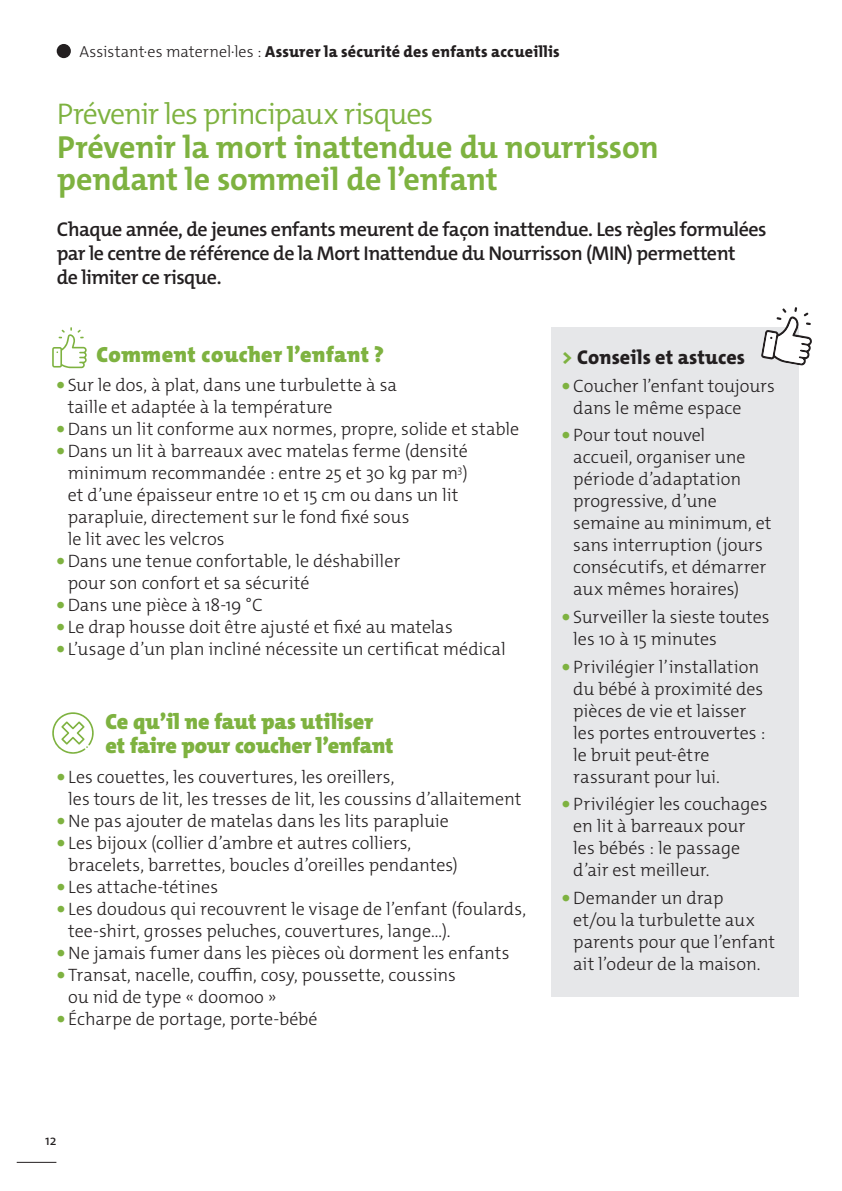
<style>
.page{position:relative;width:842px;height:1191px;background:#fff}
.page>*{position:absolute;margin:0;border:0;box-sizing:border-box;transform-origin:0 0}
.t1{font:700 32px/32px "The Mix C4 s";letter-spacing:-.01em;color:#7eb240}
.t2{font:300 30px "The Mix C4 s";letter-spacing:-.04em;color:#7eb240}
.t3{font:900 22px/24px "The Mix C4 s";color:#7eb240}
.t4{font:900 22px "The Mix C4 s";letter-spacing:.025em;color:#7eb240}
.t5{font:600 20px/24px "The Mix C4 s";letter-spacing:-.025em;color:#231f20}
.t6{font:800 20px "The Mix C4 s";letter-spacing:.005em;color:#231f20}
.t7{font:300 18px/22px "The Mix C4 s";color:#231f20}
.t8{font:800 16px "The Mix C4 s";letter-spacing:.01em;color:#231f20}
.t9{font:14px "The Mix C4 s";color:#231f20}
.s1{font-weight:300}
.s2{font-weight:800;font-size:20px;color:#7eb240}
.s3{color:#7eb240}
</style>
<div class="page">
<hr style="left:17px;top:1162px;width:39px;height:1px;background:#231f20">
<div style="left:551px;top:327px;width:248px;height:669px;background:#e6e7e9"></div>
<svg style="left:761px;top:307px;width:51px;height:58px"></svg>
<svg style="left:52px;top:327px;width:35px;height:41px"></svg>
<svg style="left:52px;top:712px;width:42px;height:41px"></svg>
<div style="left:57px;top:44px;width:14px;height:14px;background:#231f20;border-radius:50%"></div>
<p class="t8" style="left:79px;top:41px;width:482px"><span class="s1">Assistant·es maternel·les :</span> Assurer la sécurité des enfants accueillis</p>
<h2 class="t2" style="left:57px;top:95px;width:378px">Prévenir les principaux risques</h2>
<h1 class="t1" style="left:57px;top:131px;width:603px">Prévenir la mort inattendue du nourrisson pendant le sommeil de l’enfant</h1>
<p class="t5" style="left:57px;top:217px;width:711px">Chaque année, de jeunes enfants meurent de façon inattendue. Les règles formulées par le centre de référence de la Mort Inattendue du Nourrisson (MIN) permettent<br>de limiter ce risque.</p>
<p class="t4" style="left:96px;top:341px;width:289px">Comment coucher l’enfant ?</p>
<p class="t7" style="left:68px;top:374px;width:331px;text-indent:-11px"><span class="s2">•</span> Sur le dos, à plat, dans une turbulette à sa taille et adaptée à la température</p>
<p class="t7" style="left:56px;top:418px;width:464px"><span class="s2">•</span> Dans un lit conforme aux normes, propre, solide et stable</p>
<p class="t7" style="left:68px;top:440px;width:402px;text-indent:-11px"><span class="s2">•</span> Dans un lit à barreaux avec matelas ferme (densité minimum recommandée : entre 25 et 30 kg par m<sup>3</sup>) et d’une épaisseur entre 10 et 15 cm ou dans un lit parapluie, directement sur le fond fixé sous<br>le lit avec les velcros</p>
<p class="t7" style="left:68px;top:550px;width:334px;text-indent:-11px"><span class="s2">•</span> Dans une tenue confortable, le déshabiller pour son confort et sa sécurité</p>
<p class="t7" style="left:56px;top:594px;width:208px"><span class="s2">•</span> Dans une pièce à 18-19 °C</p>
<p class="t7" style="left:56px;top:616px;width:398px"><span class="s2">•</span> Le drap housse doit être ajusté et fixé au matelas</p>
<p class="t7" style="left:56px;top:638px;width:451px"><span class="s2">•</span> L’usage d’un plan incliné nécessite un certificat médical</p>
<p class="t3" style="left:105px;top:710px;width:290px">Ce qu’il ne faut pas utiliser et faire pour coucher l’enfant</p>
<p class="t7" style="left:68px;top:765px;width:455px;text-indent:-11px"><span class="s2">•</span> Les couettes, les couvertures, les oreillers,<br>les tours de lit, les tresses de lit, les coussins d’allaitement</p>
<p class="t7" style="left:57px;top:809px;width:393px"><span class="s2">•</span> Ne pas ajouter de matelas dans les lits parapluie</p>
<p class="t7" style="left:68px;top:831px;width:391px;text-indent:-11px"><span class="s2">•</span> Les bijoux (collier d’ambre et autres colliers, bracelets, barrettes, boucles d’oreilles pendantes)</p>
<p class="t7" style="left:57px;top:875px;width:163px"><span class="s2">•</span> Les attache-tétines</p>
<p class="t7" style="left:68px;top:897px;width:459px;text-indent:-11px"><span class="s2">•</span> Les doudous qui recouvrent le visage de l’enfant (foulards, tee-shirt, grosses peluches, couvertures, lange…).</p>
<p class="t7" style="left:57px;top:941px;width:454px"><span class="s2">•</span> Ne jamais fumer dans les pièces où dorment les enfants</p>
<p class="t7" style="left:68px;top:963px;width:389px;text-indent:-11px"><span class="s2">•</span> Transat, nacelle, couffin, cosy, poussette, coussins ou nid de type « doomoo »</p>
<p class="t7" style="left:57px;top:1007px;width:262px"><span class="s2">•</span> Écharpe de portage, porte-bébé</p>
<p class="t6" style="left:562px;top:344px;width:185px"><span class="s3">&gt;</span> Conseils et astuces</p>
<p class="t7" style="left:573px;top:375px;width:203px;text-indent:-11px"><span class="s2">•</span> Coucher l’enfant toujours dans le même espace</p>
<p class="t7" style="left:573px;top:424px;width:200px;text-indent:-11px"><span class="s2">•</span> Pour tout nouvel<br>accueil, organiser une période d’adaptation progressive, d’une semaine au minimum, et sans interruption (jours consécutifs, et démarrer aux mêmes horaires)</p>
<p class="t7" style="left:573px;top:606px;width:198px;text-indent:-11px"><span class="s2">•</span> Surveiller la sieste toutes les 10 à 15 minutes</p>
<p class="t7" style="left:573px;top:656px;width:194px;text-indent:-11px"><span class="s2">•</span> Privilégier l’installation du bébé à proximité des pièces de vie et laisser les portes entrouvertes : le bruit peut-être rassurant pour lui.</p>
<p class="t7" style="left:573px;top:793px;width:196px;text-indent:-11px"><span class="s2">•</span> Privilégier les couchages en lit à barreaux pour les bébés : le passage d’air est meilleur.</p>
<p class="t7" style="left:573px;top:887px;width:203px;text-indent:-11px"><span class="s2">•</span> Demander un drap<br>et/ou la turbulette aux parents pour que l’enfant ait l’odeur de la maison.</p>
<p class="t9" style="left:45px;top:1130px;width:13px">12</p>
</div>
